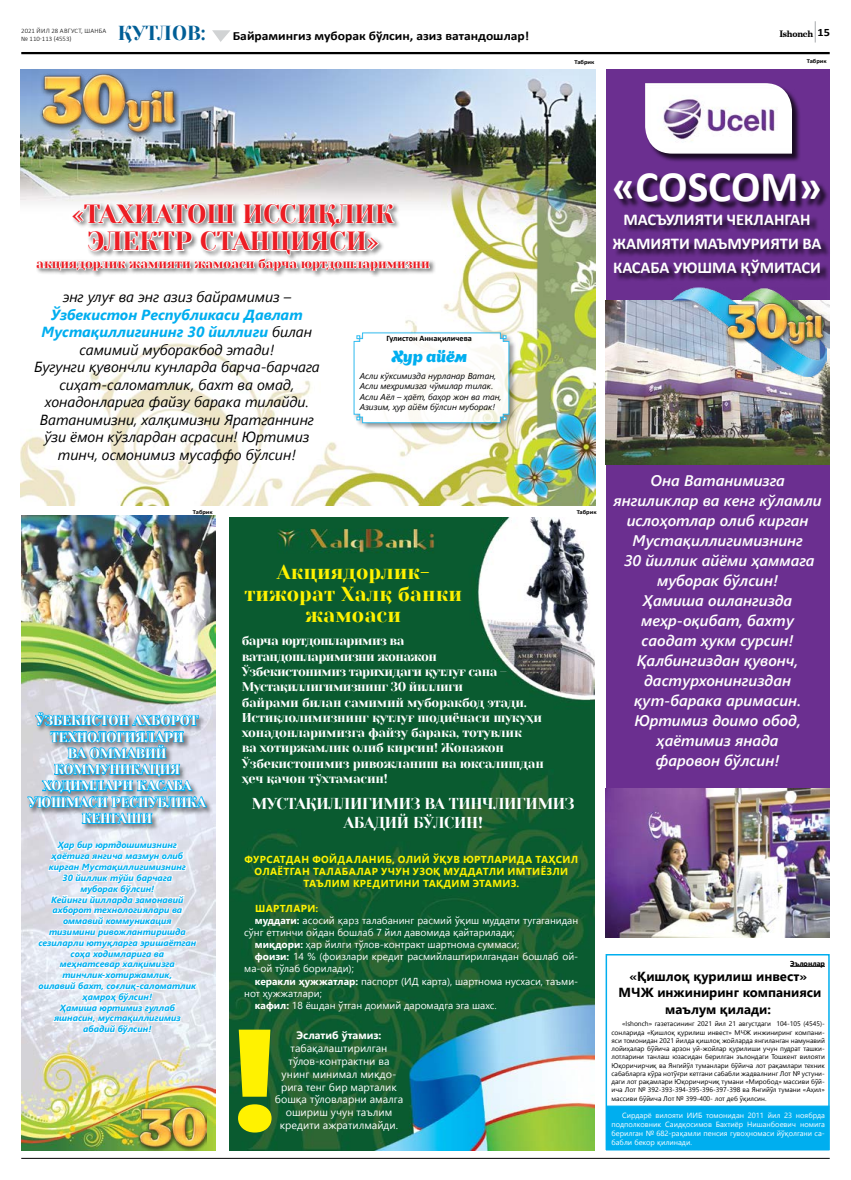
<style>
.page{position:relative;width:851px;height:1180px;background:#fff}
.page>*{position:absolute;margin:0;border:0;box-sizing:border-box;transform-origin:0 0}
.t1{font:144.45px "Segoe UI Black";color:#fff200}
.t2{font:700 43.5px "Calibri";color:#fff}
.t3{font:26.25px "Yeseva One";color:#ed1d24}
.t4{font:20.25px/21.3px "Yeseva One";color:#fff200;text-align:center}
.t5{font:20.25px "Yeseva One";color:#005e96}
.t6{font:700 16.5px/23.9px "Calibri";color:#fff;text-align:center}
.t7{font:15.75px "Yeseva One";color:#fff}
.t8{font:15.75px "Appetite New";color:#00aeef}
.t9{font:italic 600 15.38px/20px "Segoe UI";color:#fff;text-align:center}
.t10{font:italic 14.62px/17.5px "Segoe UI";color:#000;text-align:center}
.t11{font:13.58px/16.3px "Yeseva One";color:#fff;text-align:center}
.t12{font:700 13.12px/15.5px "Segoe UI";color:#000;text-align:center}
.t13{font:12.75px/15.3px "Yeseva One";letter-spacing:-.02em;color:#fff}
.t14{font:12.75px "Yeseva One";color:#ed1d24}
.t15{font:700 12.52px "Calibri";color:#000;scale:1.09 1}
.t16{font:10.73px/12.9px "Segoe UI";color:#fff;text-align:center}
.t17{font:700 10.73px "Segoe UI";color:#fff}
.t18{font:10.12px "Segoe UI";color:#fff}
.t19{font:700 10.12px "Segoe UI";letter-spacing:.035em;color:#fff200}
.t20{font:italic 700 9px/10.8px "Segoe UI";color:#00aeef;text-align:center}
.t21{font:700 9px "Century Schlbk Cyrillic BT";letter-spacing:-.03em;color:#000;scale:.95 1}
.t22{font:italic 8.62px/10.4px "Segoe UI";color:#000}
.t23{font:700 8.25px "Calibri";color:#000}
.t24{font:7.5px/9px "Segoe UI";color:#fff;text-align:justify}
.t25{font:700 7.12px "Segoe UI";color:#000}
.t26{font:6.75px/8.2px "Segoe UI";color:#000;text-align:justify}
.t27{font:300 6.75px/8.1px "Calibri";color:#000}
.t28{font:700 6px "Calibri";color:#000;scale:1.09 1}
.s1{font-weight:700;color:#00aeef}
.s2{font-family:"Calibri";font-size:11.25px}
.s3{font-weight:700}
</style>
<div class="page">
<hr style="left:21px;top:1158px;width:808px;height:1px;background:#000">
<hr style="left:21px;top:52px;width:808px;height:2px;background:#000">
<svg style="left:814px;top:21px;width:1px;height:22px"></svg>
<img style="left:21px;top:69px;width:574px;height:436px">
<div style="left:605px;top:954px;width:224px;height:196px;background:#fff;border:2px solid #00aeef"></div>
<img style="left:230px;top:518px;width:365px;height:633px">
<img style="left:21px;top:516px;width:194px;height:635px">
<div style="left:606px;top:69px;width:223px;height:869px;background:#6b2f90"></div>
<div style="left:646px;top:84px;width:155px;height:79px;background:#000;opacity:.75"></div>
<img style="left:645px;top:83px;width:146px;height:71px">
<div style="left:614px;top:174px;width:216px;height:111px;background:#000;opacity:.75"></div>
<img style="left:606px;top:789px;width:223px;height:148px">
<img style="left:606px;top:301px;width:223px;height:163px">
<img style="left:671px;top:287px;width:155px;height:89px">
<div style="left:606px;top:1106px;width:223px;height:44px;background:#00aeef"></div>
<hr style="left:790px;top:966px;width:34px;height:1px;background:#000">
<img style="left:719px;top:299px;width:110px;height:50px">
<svg style="left:35px;top:202px;width:395px;height:110px"></svg>
<div style="left:352px;top:332px;width:164px;height:98px;background:#000;opacity:.5"></div>
<svg style="left:353px;top:332px;width:156px;height:91px"></svg>
<div style="left:26px;top:712px;width:188px;height:118px;background:#000;opacity:.5"></div>
<svg style="left:27px;top:711px;width:181px;height:334px"></svg>
<img style="left:31px;top:69px;width:153px;height:70px">
<img style="left:138px;top:1104px;width:68px;height:47px">
<svg style="left:212px;top:30px;width:18px;height:12px"></svg>
<p class="t27" style="left:21px;top:27px;width:87px">2021 ЙИЛ 28 АВГУСТ, шАНБА № 110-113 (4553)</p>
<h3 class="t5" style="left:118px;top:21px;width:89px">ҚУТЛОВ:</h3>
<h3 class="t15" style="left:233px;top:28px;width:273px">Байрамингиз муборак бўлсин, азиз ватандошлар!</h3>
<h3 class="t3" style="left:72px;top:198px;width:47px">«Тахиатош</h3>
<h3 class="t3" style="left:242px;top:198px;width:20px">иссиқлик</h3>
<h3 class="t3" style="left:88px;top:226px;width:19px">электр</h3>
<h3 class="t3" style="left:200px;top:226px;width:20px">станцияси</h3>
<h3 class="t3" style="left:367px;top:226px;width:13px">»</h3>
<h3 class="t14" style="left:36px;top:256px;width:395px">акциядорлик жамияти жамоаси барча юртдошларимизни</h3>
<h3 class="t10" style="left:63px;top:287px;width:230px">энг улуғ ва энг азиз байрамимиз –</h3>
<p class="t10" style="left:34px;top:305px;width:287px"><span class="s1">Ўзбекистон Республикаси Давлат Мустақиллигининг 30 йиллиги</span> билан самимий муборакбод этади!<br>Бугунги қувончли кунларда барча-барчага сиҳат-саломатлик, бахт ва омад, хонадонларига файзу барака тилайди.<br>Ватанимизни, халқимизни Яратганнинг ўзи ёмон кўзлардан асрасин! Юртимиз тинч, осмонимиз мусаффо бўлсин!</p>
<p class="t23" style="left:386px;top:333px;width:87px">Гулистон Аннақиличева</p>
<h3 class="t8" style="left:391px;top:345px;width:77px">Х,ур айём</h3>
<p class="t22" style="left:359px;top:370px;width:143px">Асли кўксимизда нурланар Ватан,<br>Асли меҳримизга чўмилар тилак.<br>Асли Аёл – ҳаёт, баҳор жон ва тан,<br>Азизим, ҳур айём бўлсин муборак!</p>
<h3 class="t21" style="left:779px;top:28px;width:55px">Ishonch <span class="s2">15</span></h3>
<p class="t28" style="left:574px;top:58px;width:20px">Табрик</p>
<p class="t28" style="left:806px;top:57px;width:20px">Табрик</p>
<h2 class="t2" style="left:612px;top:159px;width:211px">«COSCOM»</h2>
<h3 class="t6" style="left:612px;top:208px;width:211px">МАСЪУЛИЯТИ ЧЕКЛАНГАН<br>ЖАМИЯТИ МАЪМУРИЯТИ ВА<br>КАСАБА УЮШМА ҚЎМИТАСИ</h3>
<p class="t28" style="left:193px;top:508px;width:20px">Табрик</p>
<p class="t28" style="left:576px;top:508px;width:20px">Табрик</p>
<h3 class="t11" style="left:28px;top:713px;width:179px">ЎЗБЕКИСТОН АХБОРОТ<br>ТЕХНОЛОГИЯЛАРИ<br>ВА ОММАВИЙ<br>КОММУНИКАЦИЯ<br>ХОДИМЛАРИ КАСАБА<br>УЮШМАСИ РЕСПУБЛИКА<br>КЕНГАШИ</h3>
<p class="t20" style="left:38px;top:838px;width:159px">Ҳар бир юртдошимизнинг ҳаётига янгича мазмун олиб кирган мустақиллигимизнинг<br>30 йиллик тўйи барчага<br>муборак бўлсин!<br>Кейинги йилларда замонавий ахборот технологиялари ва оммавий коммуникация<br>тизимини ривожлантиришда сезиларли ютуқларга эришаётган соҳа ходимларига ва<br>меҳнатсевар халқимизга тинчлик-хотиржамлик,<br>оилавий бахт, соғлиқ-саломатлик ҳамроҳ бўлсин!<br>Ҳамиша юртимиз гуллаб яшнасин, мустақиллигимиз абадий бўлсин!</p>
<h3 class="t4" style="left:244px;top:562px;width:219px">Акциядорлик&shy;тижорат Халқ банки жамоаси</h3>
<p class="t13" style="left:242px;top:634px;width:303px">барча юртдошларимиз ва<br>ватандошларимизни жонажон Ўзбекистонимиз тарихидаги қутлуғ сана – Мустақиллигимизнинг 30 йиллиги<br>байрами билан самимий муборакбод этади.<br>Истиқлолимизнинг қутлуғ шодиёнаси шукуҳи хонадонларимизга файзу барака, тотувлик<br>ва хотиржамлик олиб кирсин! Жонажон Ўзбекистонимиз ривожланиш ва юксалишдан ҳеч қачон тўхтамасин!</p>
<h3 class="t7" style="left:252px;top:794px;width:28px">Мустақиллигимиз</h3>
<h3 class="t7" style="left:424px;top:794px;width:37px">ва тинчлигимиз</h3>
<h3 class="t7" style="left:343px;top:813px;width:12px">абадий</h3>
<h3 class="t7" style="left:413px;top:813px;width:12px">бўлсин</h3>
<h3 class="t7" style="left:478px;top:813px;width:6px">!</h3>
<h3 class="t19" style="left:244px;top:851px;width:24px">Фурсатдан</h3>
<h3 class="t19" style="left:312px;top:851px;width:9px">фойдаланиб</h3>
<h3 class="t19" style="left:392px;top:851px;width:15px">, олий</h3>
<h3 class="t19" style="left:433px;top:851px;width:39px">ўқувюртларида</h3>
<h3 class="t19" style="left:535px;top:851px;width:29px">таҳсил</h3>
<h3 class="t19" style="left:254px;top:863px;width:8px">олаёт</h3>
<h3 class="t19" style="left:289px;top:863px;width:32px">ган талабалар</h3>
<h3 class="t19" style="left:381px;top:863px;width:47px">учун узоқ</h3>
<h3 class="t19" style="left:443px;top:863px;width:25px">муддатли</h3>
<h3 class="t19" style="left:507px;top:863px;width:9px">имтиёзли</h3>
<h3 class="t19" style="left:303px;top:876px;width:30px">таълим</h3>
<h3 class="t19" style="left:353px;top:876px;width:29px">кредитини</h3>
<h3 class="t19" style="left:423px;top:876px;width:9px">тақдим</h3>
<h3 class="t19" style="left:473px;top:876px;width:9px">этамиз</h3>
<h3 class="t19" style="left:516px;top:876px;width:4px">.</h3>
<h3 class="t19" style="left:255px;top:900px;width:19px">Шартлари</h3>
<h3 class="t19" style="left:315px;top:900px;width:4px">:</h3>
<h3 class="t18" style="left:255px;top:912px;width:325px"><span class="s3">муддати:</span> асосий қарз талабанинг расмий ўқиш муддати тугаганидан</h3>
<h3 class="t18" style="left:244px;top:924px;width:272px">сўнг еттинчи ойдан бошлаб 7 йил давомида қайтарилади;</h3>
<h3 class="t18" style="left:255px;top:936px;width:266px"><span class="s3">миқдори:</span> ҳар йилги тўлов-контракт шартнома суммаси;</h3>
<h3 class="t18" style="left:255px;top:949px;width:325px"><span class="s3">фоизи:</span> 14 % (фоизлари кредит расмийлаштирилгандан бошлаб ой-</h3>
<h3 class="t18" style="left:244px;top:961px;width:111px">ма-ой тўлаб борилади);</h3>
<h3 class="t18" style="left:255px;top:973px;width:325px"><span class="s3">керакли ҳужжатлар:</span> паспорт (ИД карта), шартнома нусхаси, таъми-</h3>
<h3 class="t18" style="left:244px;top:985px;width:79px">нот ҳужжатлари;</h3>
<h3 class="t18" style="left:255px;top:997px;width:243px"><span class="s3">кафил:</span> 18 ёшдан ўтган доимий даромадга эга шахс.</h3>
<h3 class="t17" style="left:296px;top:1026px;width:86px">Эслатиб ўтамиз:</h3>
<h3 class="t16" style="left:275px;top:1041px;width:130px">табақалаштирилган тўлов-контрактни ва унинг минимал миқдо&shy;рига тенг бир марталик бошқа тўловларни амалга ошириш учун таълим</h3>
<h1 class="t1" style="left:228px;top:975px;width:54px">!</h1>
<h3 class="t16" style="left:280px;top:1119px;width:120px">кредити ажратилмайди.</h3>
<p class="t9" style="left:613px;top:469px;width:210px">Она Ватанимизга янгиликлар ва кенг кўламли ислоҳотлар олиб кирган мустақиллигимизнинг<br>30 йиллик айёми ҳаммага муборак бўлсин!<br>Ҳамиша оилангизда меҳр-оқибат, бахту саодат ҳукм сурсин!<br>Қалбингиздан қувонч, дастурхонингиздан қут-барака аримасин.<br>Юртимиз доимо обод, ҳаётимиз янада<br>фаровон бўлсин!</p>
<p class="t25" style="left:790px;top:957px;width:36px">Эълонлар</p>
<h3 class="t12" style="left:618px;top:969px;width:204px">«Қишлоқ қурилиш инвест»<br>МЧЖ инжиниринг компанияси</h3>
<h3 class="t12" style="left:665px;top:1001px;width:107px">маълум қилади:</h3>
<p class="t26" style="left:611px;top:1020px;width:215px;text-indent:11px">«Ishonch» газетасининг 2021 йил 21 августдаги 104-105 (4545)- сонларида «Қишлоқ қурилиш инвест» МЧЖ инжиниринг компани&shy;яси томонидан 2021 йилда қишлоқ жойларда янгиланган намунавий лойиҳалар бўйича арзон уй-жойлар қурилиши учун пудрат ташки&shy;лотларини танлаш юзасидан берилган эълондаги Тошкент вилояти Юқоричирчиқ ва Янгийўл туманлари бўйича лот рақамлари техник сабабларга кўра нотўғри кетгани сабабли жадвалнинг Лот № устуни&shy;даги лот рақамлари Юқоричирчиқ тумани «Миробод» массиви бўй&shy;ича Лот № 392-393-394-395-396-397-398 ва Янгийўл тумани «Аҳил» массиви бўйича Лот № 399-400- лот деб ўқилсин.</p>
<p class="t24" style="left:611px;top:1110px;width:215px;text-indent:11px">Сирдарё вилояти ИИБ томонидан 2011 йил 23 ноябрда подполковник Саидқосимов Бахтиёр Нишанбоевич номига берилган № 682-рақамли пенсия гувоҳномаси йўқолгани са&shy;бабли бекор қилинади.</p>
</div>
